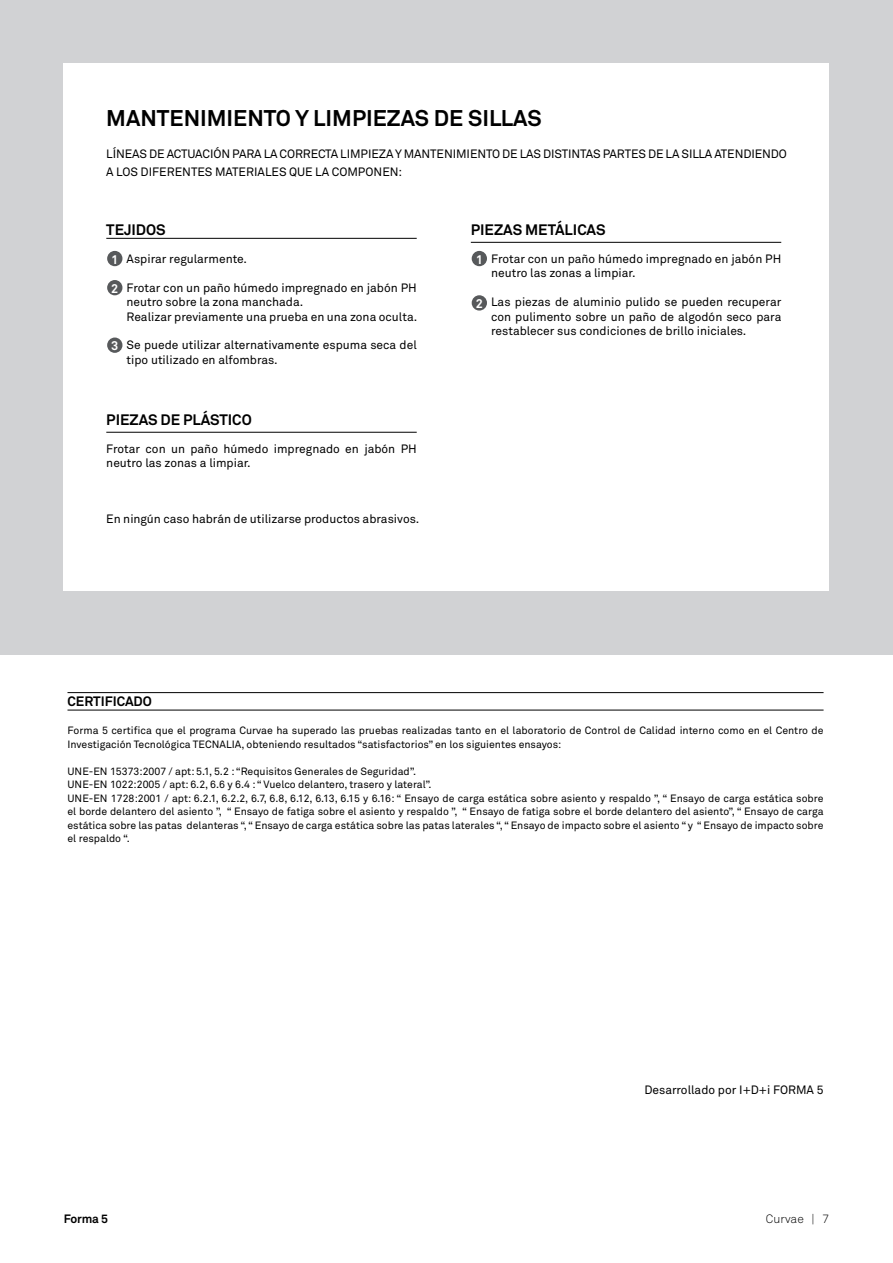
<style>
.page{position:relative;width:893px;height:1263px;background:#fff}
.page>*{position:absolute;margin:0;border:0;box-sizing:border-box;transform-origin:0 0}
.t1{font:700 22.5px "Akkurat";color:#000}
.t2{font:700 15px "Akkurat";color:#000}
.t3{font:700 13.5px "Akkurat";color:#000}
.t4{font:700 12.6px "Akkurat";color:#fff}
.t5{font:12px/14.4px "Akkurat";color:#000}
.t6{font:300 12px "Akkurat";color:#000}
.t7{font:700 12px "Akkurat";letter-spacing:-.02em;color:#000}
.t8{font:10.5px/13.5px "Akkurat";color:#000}
</style>
<div class="page">
<div style="left:0;top:0;width:893px;height:655px;background:#d1d2d4"></div>
<div style="left:64px;top:64px;width:765px;height:527px;background:#fff"></div>
<div style="left:107px;top:251px;width:15px;height:15px;background:#57595b;border-radius:50%"></div>
<div style="left:472px;top:251px;width:15px;height:15px;background:#57595b;border-radius:50%"></div>
<div style="left:107px;top:280px;width:15px;height:15px;background:#57595b;border-radius:50%"></div>
<div style="left:472px;top:295px;width:15px;height:16px;background:#57595b;border-radius:50%"></div>
<div style="left:107px;top:338px;width:15px;height:15px;background:#57595b;border-radius:50%"></div>
<hr style="left:106px;top:238px;width:311px;height:1px;background:#000">
<hr style="left:471px;top:242px;width:310px;height:1px;background:#000">
<hr style="left:106px;top:432px;width:311px;height:1px;background:#000">
<hr style="left:68px;top:692px;width:756px;height:1px;background:#000">
<hr style="left:68px;top:710px;width:756px;height:1px;background:#000">
<h1 class="t1" style="left:106px;top:104px;width:437px">MANTENIMIENTO Y LIMPIEZAS DE SILLAS</h1>
<p class="t5" style="left:106px;top:145px;width:682px;line-height:18px">LÍNEAS DE ACTUACIÓN PARA LA CORRECTA LIMPIEZA Y MANTENIMIENTO DE LAS DISTINTAS PARTES DE LA SILLA ATENDIENDO<br>A LOS DIFERENTES MATERIALES QUE LA COMPONEN:</p>
<h2 class="t2" style="left:106px;top:220px;width:61px">TEJIDOS</h2>
<h2 class="t2" style="left:471px;top:220px;width:136px">PIEZAS METÁLICAS</h2>
<p class="t5" style="left:127px;top:251px;width:122px">Aspirar regularmente.</p>
<p class="t5" style="left:127px;top:280px;width:292px">Frotar con un paño húmedo impregnado en jabón PH neutro sobre la zona manchada.<br>Realizar previamente una prueba en una zona oculta.</p>
<p class="t5" style="left:127px;top:338px;width:292px">Se puede utilizar alternativamente espuma seca del tipo utilizado en alfombras.</p>
<p class="t4" style="left:111px;top:251px;width:9px">1</p>
<p class="t4" style="left:476px;top:251px;width:9px">1</p>
<p class="t4" style="left:111px;top:280px;width:9px">2</p>
<p class="t4" style="left:476px;top:296px;width:9px">2</p>
<p class="t4" style="left:111px;top:338px;width:9px">3</p>
<p class="t5" style="left:491px;top:251px;width:292px">Frotar con un paño húmedo impregnado en jabón PH neutro las zonas a limpiar.</p>
<p class="t5" style="left:491px;top:295px;width:292px;text-align:justify">Las piezas de aluminio pulido se pueden recuperar con pulimento sobre un paño de algodón seco para restablecer sus condiciones de brillo iniciales.</p>
<h2 class="t2" style="left:106px;top:410px;width:147px">PIEZAS DE PLÁSTICO</h2>
<p class="t5" style="left:106px;top:441px;width:312px">Frotar con un paño húmedo impregnado en jabón PH neutro las zonas a limpiar.</p>
<p class="t5" style="left:106px;top:511px;width:314px">En ningún caso habrán de utilizarse productos abrasivos.</p>
<p class="t3" style="left:68px;top:692px;width:86px">CERTIFICADO</p>
<p class="t8" style="left:68px;top:723px;width:757px">Forma 5 certifica que el programa Curvae ha superado las pruebas realizadas tanto en el laboratorio de Control de Calidad interno como en el Centro de<br>Investigación Tecnológica TECNALIA, obteniendo resultados “satisfactorios” en los siguientes ensayos:</p>
<p class="t8" style="left:68px;top:764px;width:758px">UNE-EN 15373:2007 / apt: 5.1, 5.2 : “Requisitos Generales de Seguridad”.<br>UNE-EN 1022:2005 / apt: 6.2, 6.6 y 6.4 : “ Vuelco delantero, trasero y lateral”.<br>UNE-EN 1728:2001 / apt: 6.2.1, 6.2.2, 6.7, 6.8, 6.12, 6.13, 6.15 y 6.16: “ Ensayo de carga estática sobre asiento y respaldo ”, “ Ensayo de carga estática sobre el borde delantero del asiento ”, “ Ensayo de fatiga sobre el asiento y respaldo ”, “ Ensayo de fatiga sobre el borde delantero del asiento”, “ Ensayo de carga estática sobre las patas delanteras “, “ Ensayo de carga estática sobre las patas laterales “, “ Ensayo de impacto sobre el asiento “ y “ Ensayo de impacto sobre el respaldo “.</p>
<p class="t5" style="left:644px;top:1082px;width:181px">Desarrollado por I+D+i FORMA 5</p>
<p class="t7" style="left:64px;top:1211px;width:46px">Forma 5</p>
<p class="t6" style="left:766px;top:1211px;width:65px">Curvae | 7</p>
</div>
